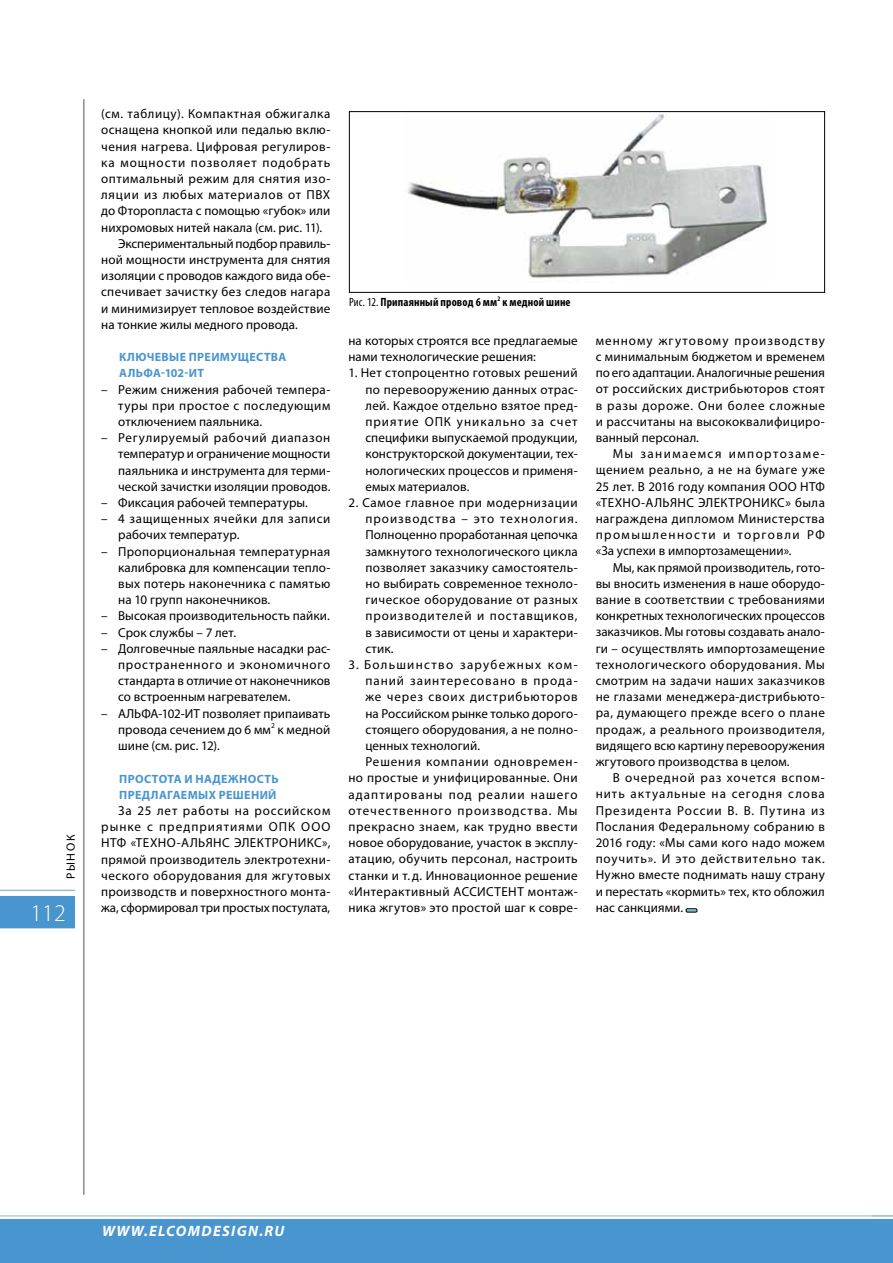
<style>
.page{position:relative;width:893px;height:1263px;background:#fff}
.page>*{position:absolute;margin:0;border:0;box-sizing:border-box;transform-origin:0 0}
.t1{font:300 24px "Myriad Pro";color:#fff}
.t2{font:italic 700 15px "Myriad Pro";letter-spacing:.09em;color:#fff}
.t3{font:13.05px/16.2px "Myriad Pro";letter-spacing:.015em;color:#000;text-align:justify}
.t4{font:13.05px "Myriad Pro";letter-spacing:.035em;color:#000}
.t5{font:13.05px/16.2px "Myriad Pro";letter-spacing:.045em;color:#000}
.t6{font:13.05px "Myriad Pro";letter-spacing:.075em;color:#000}
.t7{font:13.05px "Myriad Pro";letter-spacing:.065em;color:#000}
.t8{font:13.05px "Myriad Pro";letter-spacing:-.01em;color:#000}
.t9{font:13.05px "Myriad Pro";letter-spacing:.05em;color:#000}
.t10{font:13.05px "Myriad Pro";letter-spacing:.07em;color:#000}
.t11{font:13.05px "Myriad Pro";letter-spacing:.055em;color:#000}
.t12{font:13.05px "Myriad Pro";letter-spacing:.1em;color:#000}
.t13{font:13.05px "Myriad Pro";letter-spacing:.08em;color:#000}
.t14{font:700 12px/16.2px "Myriad Pro";letter-spacing:.03em;color:#4995cf}
.t15{font:700 condensed 12px "Myriad Pro";letter-spacing:.01em;color:#000}
.t16{font:12px "Myriad Pro";letter-spacing:.14em;color:#000}
.s1{font-weight:400}
</style>
<div class="page">
<hr style="left:84px;top:99px;width:1px;height:1096px;background:#565656">
<div style="left:0;top:896px;width:75px;height:32px;background:#4995cf"></div>
<hr style="left:0;top:890px;width:75px;height:1px;background:#98bae2">
<hr style="left:0;top:1215px;width:893px;height:1px;background:#98bae2">
<div style="left:0;top:1220px;width:893px;height:43px;background:#4995cf"></div>
<svg style="left:686px;top:908px;width:11px;height:4px"></svg>
<img style="left:408px;top:113px;width:359px;height:170px">
<div style="left:349px;top:111px;width:476px;height:182px;border:1px solid #000"></div>
<p class="t16" style="left:63px;top:879px;width:46px;rotate:-90deg">РЫНОК</p>
<h1 class="t1" style="left:31px;top:899px;width:37px">112</h1>
<p class="t5" style="left:101px;top:106px;width:231px">(см. таблицу). Компактная обжигалка</p>
<p class="t3" style="left:101px;top:122px;width:231px">оснащена кнопкой или педалью вклю-</p>
<p class="t4" style="left:101px;top:138px;width:231px">чения нагрева. Цифровая регулиров-</p>
<p class="t10" style="left:101px;top:154px;width:231px">ка мощности позволяет подобрать</p>
<p class="t5" style="left:101px;top:170px;width:231px">оптимальный режим для снятия изо-</p>
<p class="t11" style="left:101px;top:187px;width:231px">ляции из любых материалов от ПВХ</p>
<p class="t3" style="left:101px;top:203px;width:231px">до Фторопласта с помощью «губок» или</p>
<p class="t3" style="left:101px;top:219px;width:223px">нихромовых нитей накала (см. рис. 11).</p>
<p class="t8" style="left:118px;top:235px;width:214px">Экспериментальный подбор правиль-</p>
<p class="t3" style="left:101px;top:251px;width:231px">ной мощности инструмента для снятия</p>
<p class="t3" style="left:101px;top:268px;width:231px">изоляции с проводов каждого вида обе-</p>
<p class="t3" style="left:101px;top:284px;width:231px">спечивает зачистку без следов нагара</p>
<p class="t3" style="left:101px;top:300px;width:231px">и минимизирует тепловое воздействие</p>
<p class="t3" style="left:101px;top:316px;width:198px">на тонкие жилы медного провода.</p>
<p class="t14" style="left:119px;top:349px;width:167px">Ключевые преимущества<br>АЛЬФА‑102‑ИТ</p>
<p class="t3" style="left:118px;top:381px;width:214px;text-indent:-17px">– Режим снижения рабочей темпера&shy;туры при простое с последующим отключением паяльника.</p>
<p class="t3" style="left:118px;top:430px;width:214px;text-indent:-17px">– Регулируемый рабочий диапазон температур и ограничение мощности паяльника и инструмента для терми&shy;ческой зачистки изоляции проводов.</p>
<p class="t3" style="left:101px;top:494px;width:208px">– Фиксация рабочей температуры.</p>
<p class="t5" style="left:118px;top:511px;width:214px;text-indent:-17px">– 4 защищенных ячейки для записи рабочих температур.</p>
<p class="t3" style="left:118px;top:543px;width:214px;text-indent:-17px">– Пропорциональная температурная калибровка для компенсации тепло&shy;вых потерь наконечника с памятью на 10 групп наконечников.</p>
<p class="t3" style="left:101px;top:608px;width:230px">– Высокая производительность пайки.</p>
<p class="t3" style="left:101px;top:624px;width:136px">– Срок службы – 7 лет.</p>
<p class="t3" style="left:118px;top:640px;width:214px;text-indent:-17px">– Долговечные паяльные насадки рас&shy;пространенного и экономичного стандарта в отличие от наконечников со встроенным нагревателем.</p>
<p class="t3" style="left:118px;top:705px;width:214px;text-indent:-17px">– АЛЬФА‑102‑ИТ позволяет припаивать провода сечением до 6 мм<sup>2</sup> к медной шине (см. рис. 12).</p>
<p class="t14" style="left:119px;top:770px;width:146px">Простота и надежность предлагае</p>
<p class="t14" style="left:188px;top:786px;width:65px">мых решени</p>
<p class="t14" style="left:268px;top:786px;width:10px">й</p>
<p class="t3" style="left:101px;top:802px;width:231px;text-indent:17px">За 25 лет работы на российском рынке с предприятиями ОПК ООО НТФ «ТЕХНО-АЛЬЯНС ЭЛЕКТРОНИКС», прямой производитель электротехни&shy;ческого оборудования для жгутовых производств и поверхностного монта&shy;жа, сформировал три простых постулата,</p>
<p class="t15" style="left:349px;top:294px;width:223px"><span class="s1">Рис. 12.</span> Припаянный провод 6 мм<sup>2</sup> к медной шине</p>
<p class="t3" style="left:348px;top:332px;width:231px">на которых строятся все предлагаемые нами технологические решения:</p>
<p class="t3" style="left:365px;top:365px;width:214px;text-indent:-17px">1. Нет стопроцентно готовых решений по перевооружению данных отрас&shy;лей. Каждое отдельно взятое пред&shy;приятие ОПК уникально за счет специфики выпускаемой продукции, конструкторской документации, тех&shy;нологических процессов и применя&shy;емых материалов.</p>
<p class="t3" style="left:365px;top:494px;width:214px;text-indent:-17px">2. Самое главное при модернизации производства – это технология.<br>Полноценно проработанная цепочка замкнутого технологического цикла позволяет заказчику самостоятель&shy;но выбирать современное техноло&shy;гическое оборудование от разных производителей и поставщиков, в зависимости от цены и характери&shy;стик.</p>
<p class="t12" style="left:348px;top:656px;width:231px">3. Большинство зарубежных ком-</p>
<p class="t6" style="left:365px;top:673px;width:214px">паний заинтересовано в прода-</p>
<p class="t7" style="left:365px;top:689px;width:214px">же через своих дистрибьюторов</p>
<p class="t3" style="left:365px;top:705px;width:214px">на Российском рынке только дорого-</p>
<p class="t3" style="left:365px;top:721px;width:214px">стоящего оборудования, а не полно-</p>
<p class="t3" style="left:365px;top:737px;width:116px">ценных технологий.</p>
<p class="t7" style="left:365px;top:754px;width:214px">Решения компании одновремен-</p>
<p class="t4" style="left:348px;top:770px;width:231px">но простые и унифицированные. Они</p>
<p class="t13" style="left:348px;top:786px;width:231px">адаптированы под реалии нашего</p>
<p class="t6" style="left:348px;top:802px;width:231px">отечественного производства. Мы</p>
<p class="t9" style="left:348px;top:818px;width:231px">прекрасно знаем, как трудно ввести</p>
<p class="t3" style="left:348px;top:834px;width:231px">новое оборудование, участок в эксплу-</p>
<p class="t4" style="left:348px;top:851px;width:231px">атацию, обучить персонал, настроить</p>
<p class="t3" style="left:348px;top:867px;width:231px">станки и т. д. Инновационное решение</p>
<p class="t4" style="left:348px;top:883px;width:231px">«Интерактивный АССИСТЕНТ монтаж-</p>
<p class="t3" style="left:348px;top:899px;width:231px">ника жгутов» это простой шаг к совре-</p>
<p class="t3" style="left:596px;top:332px;width:231px">менному жгутовому производству с минимальным бюджетом и временем по его адаптации. Аналогичные решения от российских дистрибьюторов стоят в разы дороже. Они более сложные и рассчитаны на высококвалифициро&shy;ванный персонал.</p>
<p class="t3" style="left:596px;top:446px;width:231px;text-indent:17px">Мы занимаемся импортозаме&shy;щением реально, а не на бумаге уже 25 лет. В 2016 году компания ООО НТФ «ТЕХНО-АЛЬЯНС ЭЛЕКТРОНИКС» была награждена дипломом Министерства промышленности и торговли РФ «За успехи в импортозамещении».</p>
<p class="t3" style="left:596px;top:559px;width:231px;text-indent:17px">Мы, как прямой производитель, гото&shy;вы вносить изменения в наше оборудо&shy;вание в соответствии с требованиями конкретных технологических процессов заказчиков. Мы готовы создавать анало&shy;ги – осуществлять импортозамещение технологического оборудования. Мы смотрим на задачи наших заказчиков не глазами менеджера-дистрибьюто&shy;ра, думающего прежде всего о плане продаж, а реального производителя, видящего всю картину перевооружения жгутового производства в целом.</p>
<p class="t3" style="left:596px;top:769px;width:231px;text-indent:17px">В очередной раз хочется вспом&shy;нить актуальные на сегодня слова Президента России В. В. Путина из Послания Федеральному собранию в 2016 году: «Мы сами кого надо можем поучить». И это действительно так.<br>Нужно вместе поднимать нашу страну и перестать «кормить» тех, кто обложил нас санкциями.</p>
<p class="t2" style="left:102px;top:1221px;width:184px">WWW.ELCOMDESIGN.RU</p>
</div>
